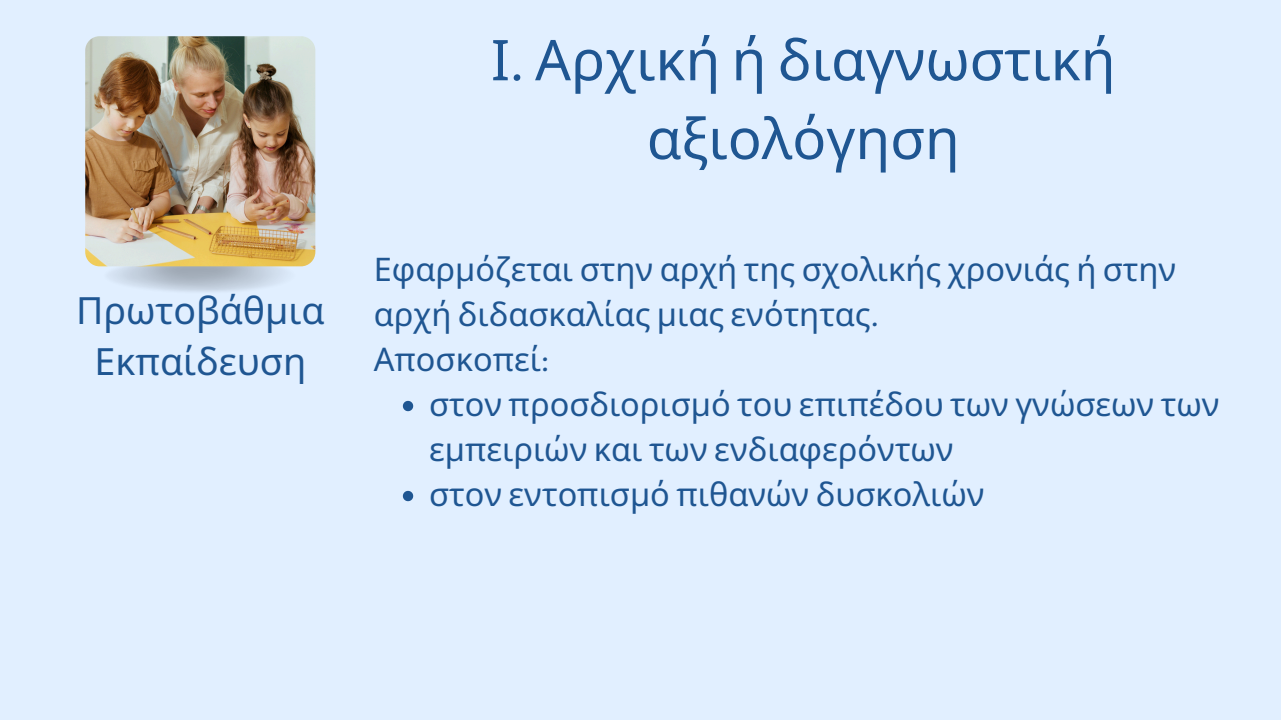
<style>
.page{position:relative;width:1281px;height:720px;background:#e1efff}
.page>*{position:absolute;margin:0;border:0;box-sizing:border-box;transform-origin:0 0}
.t1{font:56.25px/78.8px "Noto Sans";color:#1f5692;text-align:center}
.t2{font:37.5px/51.5px "Noto Sans";color:#1f5692;text-align:center}
.t3{font:32.5px/45px "Noto Sans";color:#1f5692}
.s1{font-family:"Roca One";font-weight:300}
</style>
<div class="page">
<img style="left:85px;top:36px;width:230px;height:230px;border-radius:14px">
<svg style="left:403px;top:401px;width:10px;height:10px"></svg>
<svg style="left:403px;top:491px;width:10px;height:10px"></svg>
<p class="t2" style="left:76px;top:283px;width:250px">Πρωτοβάθμια<br>Εκπαίδευση</p>
<p class="t1" style="left:491px;top:19px;width:626px">Ι<span class="s1">.</span> Αρχική ή διαγνωστική αξιολόγηση</p>
<h1 class="t3" style="left:374px;top:246px;width:804px">Εφαρμόζεται στην αρχή της σχολικής χρονιάς ή στην αρχή διδασκαλίας μιας ενότητας<span class="s1">.</span></h1>
<p class="t3" style="left:374px;top:336px;width:177px">Αποσκοπεί<span class="s1">:</span></p>
<p class="t3" style="left:429px;top:381px;width:792px">στον προσδιορισμό του επιπέδου των γνώσεων των εμπειριών και των ενδιαφερόντων</p>
<p class="t3" style="left:429px;top:471px;width:557px">στον εντοπισμό πιθανών δυσκολιών</p>
</div>
